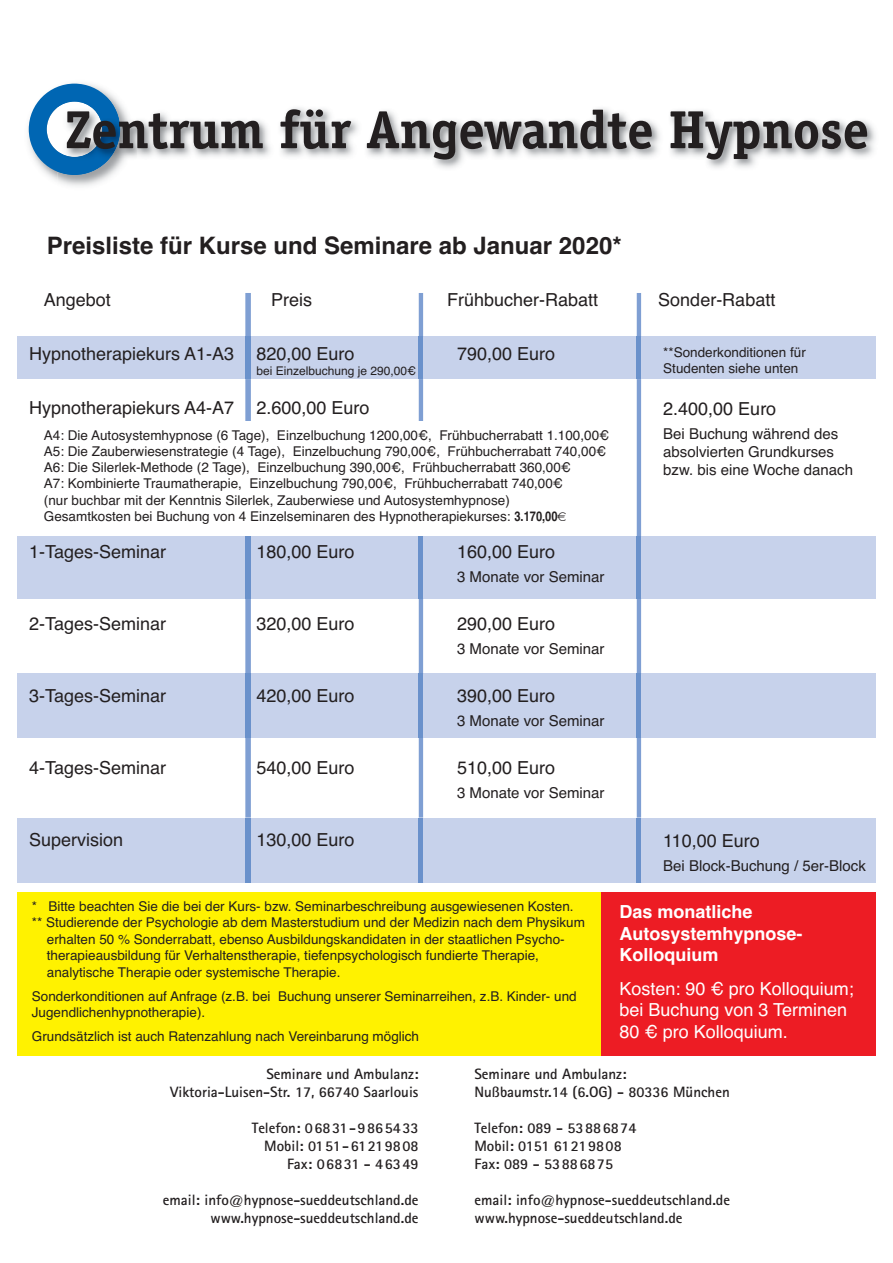
<style>
.page{position:relative;width:893px;height:1263px;background:#fff}
.page>*{position:absolute;margin:0;border:0;box-sizing:border-box;transform-origin:0 0}
.t1{font:700 53.7px "Officina Serif";letter-spacing:-.01em;color:#231f20}
.t2{font:700 24px "Helvetica";color:#231f20}
.t3{font:18px "Helvetica";color:#231f20}
.t4{font:18px/21.6px "Helvetica";color:#fff}
.t5{font:700 18px/21.6px "Helvetica";color:#fff}
.t6{font:700 15px/18px "Rotis Sans Serif";color:#231f20;text-align:right}
.t7{font:15px/18px "Helvetica";color:#231f20}
.t8{font:13.5px/16.2px "Helvetica";color:#231f20}
.t9{font:12px "Helvetica";color:#231f20}
.s1{font-weight:700}
</style>
<div class="page">
<div style="left:17px;top:893px;width:859px;height:163px;background:#fff200"></div>
<div style="left:602px;top:893px;width:274px;height:163px;background:#ed1c24"></div>
<div style="left:17px;top:337px;width:859px;height:42px;background:#c7d2eb"></div>
<div style="left:17px;top:536px;width:859px;height:62px;background:#c7d2eb"></div>
<div style="left:17px;top:674px;width:859px;height:64px;background:#c7d2eb"></div>
<div style="left:17px;top:818px;width:859px;height:64px;background:#c7d2eb"></div>
<svg style="left:245px;top:293px;width:6px;height:590px"></svg>
<div style="left:245px;top:337px;width:6px;height:42px;background:#6a91cb"></div>
<div style="left:245px;top:536px;width:6px;height:62px;background:#6a91cb"></div>
<div style="left:245px;top:674px;width:6px;height:64px;background:#6a91cb"></div>
<div style="left:245px;top:818px;width:6px;height:64px;background:#6a91cb"></div>
<hr style="left:637px;top:293px;width:4px;height:44px;background:#7f9fd3">
<hr style="left:637px;top:379px;width:4px;height:157px;background:#7f9fd3">
<hr style="left:637px;top:738px;width:4px;height:80px;background:#7f9fd3">
<hr style="left:637px;top:598px;width:4px;height:76px;background:#7f9fd3">
<hr style="left:637px;top:337px;width:4px;height:42px;background:#6a91cb">
<hr style="left:637px;top:536px;width:4px;height:62px;background:#6a91cb">
<hr style="left:637px;top:674px;width:4px;height:64px;background:#6a91cb">
<hr style="left:637px;top:818px;width:4px;height:64px;background:#6a91cb">
<hr style="left:419px;top:293px;width:4px;height:44px;background:#7f9fd3">
<hr style="left:419px;top:379px;width:4px;height:157px;background:#7f9fd3">
<hr style="left:419px;top:738px;width:4px;height:80px;background:#7f9fd3">
<hr style="left:419px;top:598px;width:4px;height:76px;background:#7f9fd3">
<hr style="left:419px;top:337px;width:4px;height:42px;background:#6a91cb">
<hr style="left:419px;top:536px;width:4px;height:62px;background:#6a91cb">
<hr style="left:419px;top:674px;width:4px;height:64px;background:#6a91cb">
<hr style="left:419px;top:818px;width:4px;height:64px;background:#6a91cb">
<img style="left:28px;top:83px;width:109px;height:103px">
<svg style="left:29px;top:84px;width:91px;height:91px"></svg>
<img style="left:137px;top:108px;width:739px;height:60px">
<img style="left:57px;top:97px;width:63px;height:78px">
<img style="left:57px;top:102px;width:45px;height:55px">
<div style="left:17px;top:421px;width:598px;height:115px;background:#fff"></div>
<h1 class="t1" style="left:64px;top:110px;width:806px">Zentrum für Angewandte Hypnose</h1>
<h2 class="t2" style="left:47px;top:237px;width:576px">Preisliste für Kurse und Seminare ab Januar 2020*</h2>
<h3 class="t3" style="left:44px;top:294px;width:69px">Angebot</h3>
<h3 class="t3" style="left:271px;top:294px;width:43px">Preis</h3>
<h3 class="t3" style="left:447px;top:294px;width:153px">Frühbucher-Rabatt</h3>
<h3 class="t3" style="left:658px;top:294px;width:119px">Sonder-Rabatt</h3>
<h3 class="t3" style="left:29px;top:347px;width:207px">Hypnotherapiekurs A1-A3</h3>
<h3 class="t3" style="left:29px;top:401px;width:207px">Hypnotherapiekurs A4-A7</h3>
<h3 class="t3" style="left:256px;top:347px;width:100px">820,00 Euro</h3>
<p class="t9" style="left:256px;top:366px;width:161px">bei Einzelbuchung je 290,00€</p>
<h3 class="t3" style="left:256px;top:401px;width:115px">2.600,00 Euro</h3>
<h3 class="t3" style="left:457px;top:347px;width:100px">790,00 Euro</h3>
<p class="t8" style="left:44px;top:428px;width:567px">A4: Die Autosystemhypnose (6 Tage), Einzelbuchung 1200,00€, Frühbucherrabatt 1.100,00€ A5: Die Zauberwiesenstrategie (4 Tage), Einzelbuchung 790,00€, Frühbucherrabatt 740,00€ A6: Die Silerlek-Methode (2 Tage), Einzelbuchung 390,00€, Frühbucherrabatt 360,00€<br>A7: Kombinierte Traumatherapie, Einzelbuchung 790,00€, Frühbucherrabatt 740,00€<br>(nur buchbar mit der Kenntnis Silerlek, Zauberwiese und Autosystemhypnose)<br>Gesamtkosten bei Buchung von 4 Einzelseminaren des Hypnotherapiekurses: <span class="s1">3.170,00</span></p>
<h3 class="t3" style="left:29px;top:545px;width:139px">1-Tages-Seminar</h3>
<h3 class="t3" style="left:256px;top:545px;width:100px">180,00 Euro</h3>
<h3 class="t3" style="left:29px;top:617px;width:139px">2-Tages-Seminar</h3>
<h3 class="t3" style="left:256px;top:617px;width:100px">320,00 Euro</h3>
<h3 class="t3" style="left:29px;top:689px;width:139px">3-Tages-Seminar</h3>
<h3 class="t3" style="left:256px;top:689px;width:100px">420,00 Euro</h3>
<h3 class="t3" style="left:29px;top:761px;width:139px">4-Tages-Seminar</h3>
<h3 class="t3" style="left:256px;top:761px;width:100px">540,00 Euro</h3>
<h3 class="t3" style="left:457px;top:545px;width:100px">160,00 Euro</h3>
<p class="t7" style="left:457px;top:569px;width:149px">3 Monate vor Seminar</p>
<h3 class="t3" style="left:457px;top:617px;width:100px">290,00 Euro</h3>
<p class="t7" style="left:457px;top:641px;width:149px">3 Monate vor Seminar</p>
<h3 class="t3" style="left:457px;top:689px;width:100px">390,00 Euro</h3>
<p class="t7" style="left:457px;top:713px;width:149px">3 Monate vor Seminar</p>
<h3 class="t3" style="left:457px;top:761px;width:100px">510,00 Euro</h3>
<p class="t7" style="left:457px;top:785px;width:149px">3 Monate vor Seminar</p>
<p class="t8" style="left:663px;top:345px;width:144px">**Sonderkonditionen für<br>Studenten siehe unten</p>
<h3 class="t3" style="left:663px;top:402px;width:115px">2.400,00 Euro</h3>
<p class="t7" style="left:663px;top:426px;width:191px">Bei Buchung während des absolvierten Grundkurses bzw. bis eine Woche danach</p>
<h3 class="t3" style="left:29px;top:833px;width:96px">Supervision</h3>
<h3 class="t3" style="left:256px;top:833px;width:100px">130,00 Euro</h3>
<h3 class="t3" style="left:663px;top:834px;width:98px">110,00 Euro</h3>
<p class="t7" style="left:663px;top:858px;width:204px">Bei Block-Buchung / 5er-Block</p>
<p class="t8" style="left:32px;top:899px;width:543px">* Bitte beachten Sie die bei der Kurs- bzw. Seminarbeschreibung ausgewiesenen Kosten.</p>
<p class="t8" style="left:32px;top:915px;width:554px">** Studierende der Psychologie ab dem Masterstudium und der Medizin nach dem Physikum</p>
<p class="t8" style="left:47px;top:932px;width:519px">erhalten 50 % Sonderrabatt, ebenso Ausbildungskandidaten in der staatlichen Psycho-</p>
<p class="t8" style="left:47px;top:948px;width:494px">therapieausbildung für Verhaltenstherapie, tiefenpsychologisch fundierte Therapie,</p>
<p class="t8" style="left:47px;top:965px;width:295px">analytische Therapie oder systemische Therapie.</p>
<p class="t8" style="left:32px;top:989px;width:546px">Sonderkonditionen auf Anfrage (z.B. bei Buchung unserer Seminarreihen, z.B. Kinder- und<br>Jugendlichenhypnotherapie).</p>
<p class="t8" style="left:32px;top:1029px;width:389px">Grundsätzlich ist auch Ratenzahlung nach Vereinbarung möglich</p>
<h3 class="t5" style="left:619px;top:902px;width:185px">Das monatliche<br>Autosystemhypnose-<br>Kolloquium</h3>
<h3 class="t4" style="left:619px;top:979px;width:236px">Kosten: 90 € pro Kolloquium; bei Buchung von 3 Terminen<br>80 € pro Kolloquium.</h3>
<p class="t6" style="left:170px;top:1066px;width:250px">Seminare und Ambulanz:<br>Viktoria-Luisen-Str. 17, 66740 Saarlouis</p>
<p class="t6" style="left:252px;top:1120px;width:168px">Telefon: 06831-9865433<br>Mobil: 0151-61219808<br>Fax: 06831 - 46349</p>
<p class="t6" style="left:163px;top:1192px;width:257px">email: info@hypnose-sueddeutschland.de www.hypnose-sueddeutschland.de</p>
<p class="t6" style="left:474px;top:1066px;width:257px;text-align:left">Seminare und Ambulanz:<br>Nußbaumstr.14 (6.OG) - 80336 München</p>
<p class="t6" style="left:474px;top:1120px;width:163px;text-align:left">Telefon: 089 - 53886874<br>Mobil: 0151 61219808<br>Fax: 089 - 53886875</p>
<p class="t6" style="left:474px;top:1192px;width:257px;text-align:left">email: info@hypnose-sueddeutschland.de www.hypnose-sueddeutschland.de</p>
</div>
